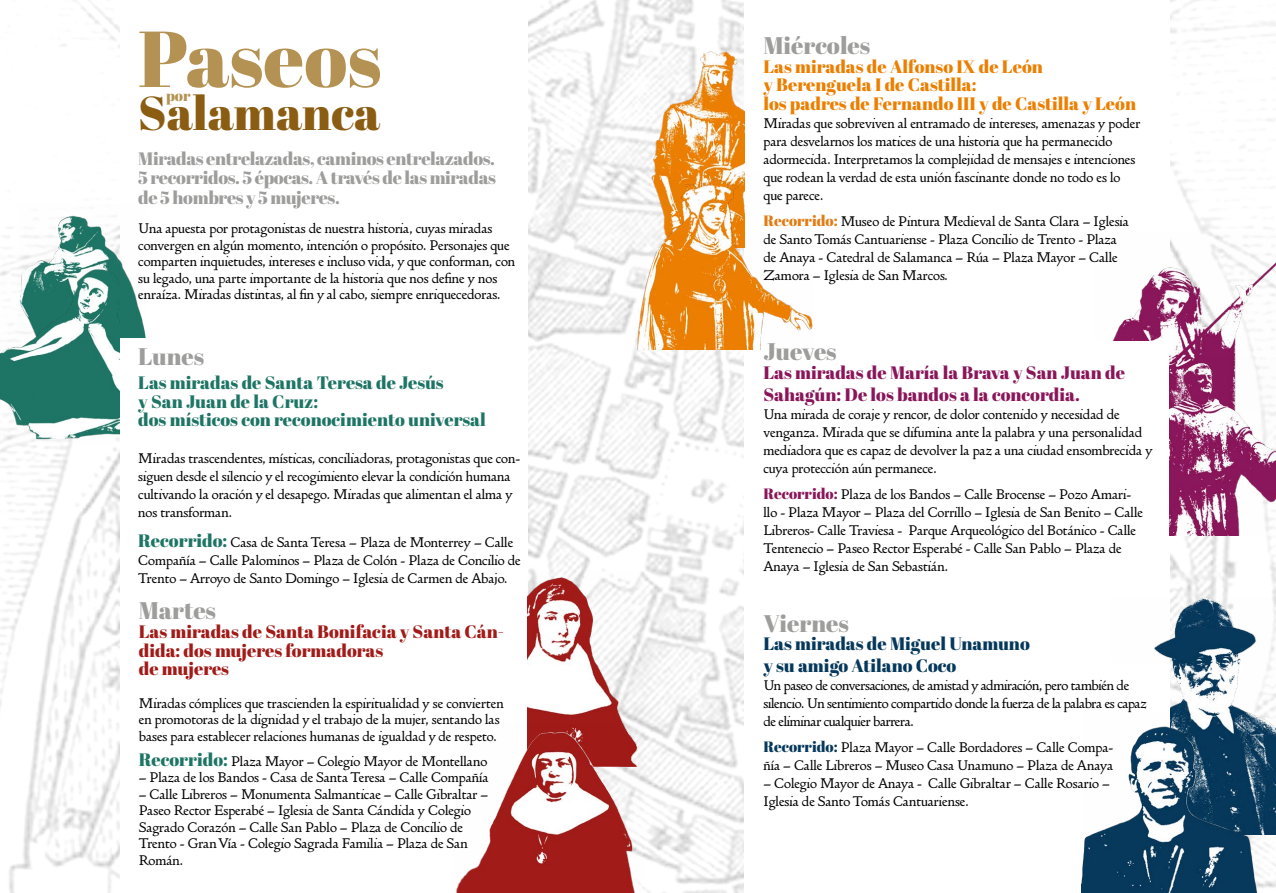
<style>
.page{position:relative;width:1276px;height:893px;background:#fff}
.page>*{position:absolute;margin:0;border:0;box-sizing:border-box;transform-origin:0 0}
.t1{font:79.05px "Abril Fatface";color:#b49253}
.t2{font:47.4px "Abril Fatface";color:#8a5d13}
.t3{font:24px "Abril Fatface";color:#9d9d9c}
.t4{font:18px/19.8px "Abril Fatface";letter-spacing:-.02em;color:#9d9d9c;text-align:justify}
.t5{font:18px/18.6px "Abril Fatface";color:#ec7f00}
.t6{font:18px/18.6px "Abril Fatface";color:#1e7565}
.t7{font:18px/18.6px "Abril Fatface";color:#a11b18}
.t8{font:18px/21.6px "Abril Fatface";color:#8a165a}
.t9{font:18px/21.6px "Abril Fatface";color:#06385b}
.t10{font:15.15px "Abril Fatface";color:#b49253}
.t11{font:15px/18px "Doves Type Text";color:#000}
.t12{font:15px/18px "Doves Type Text";letter-spacing:-.02em;color:#000}
.s1{font-family:"Abril Fatface";font-size:18px;color:#1e7565}
.s2{font-family:"Abril Fatface";color:#e27c13}
.s3{font-family:"Abril Fatface";color:#8a165a}
.s4{font-family:"Abril Fatface";color:#06385b}
</style>
<div class="page">
<img style="left:0;top:0;width:1276px;height:893px">
<div style="left:120px;top:0;width:407px;height:893px;background:#fff"></div>
<div style="left:744px;top:0;width:425px;height:893px;background:#fff"></div>
<img style="left:18px;top:205px;width:128px;height:132px">
<img style="left:0;top:266px;width:119px;height:177px">
<img style="left:527px;top:571px;width:117px;height:153px">
<img style="left:456px;top:724px;width:188px;height:169px">
<img style="left:644px;top:48px;width:101px;height:124px">
<img style="left:624px;top:172px;width:189px;height:178px">
<img style="left:1112px;top:232px;width:164px;height:126px">
<img style="left:1169px;top:358px;width:107px;height:177px">
<img style="left:1154px;top:597px;width:122px;height:237px">
<div style="left:1101px;top:663px;width:68px;height:230px;background:#fff"></div>
<img style="left:1082px;top:712px;width:175px;height:181px">
<div style="left:1065px;top:341px;width:103px;height:253px;background:#fff"></div>
<h1 class="t1" style="left:138px;top:3px;width:245px">Paseos</h1>
<h2 class="t2" style="left:138px;top:79px;width:244px">Salamanca</h2>
<p class="t10" style="left:166px;top:85px;width:26px">por</p>
<p class="t4" style="left:138px;top:148px;width:359px">Miradas entrelazadas, caminos entrelazados.<br>5 recorridos. 5 épocas. A través de las miradas de 5 hombres y 5 mujeres.</p>
<p class="t11" style="left:138px;top:221px;width:378px;line-height:16.5px">Una apuesta por protagonistas de nuestra historia, cuyas miradas convergen en algún momento, intención o propósito. Personajes que comparten inquietudes, intereses e incluso vida, y que conforman, con su legado, una parte importante de la historia que nos define y nos enraíza. Miradas distintas, al fin y al cabo, siempre enriquecedoras.</p>
<h3 class="t3" style="left:138px;top:339px;width:67px">Lunes</h3>
<p class="t6" style="left:138px;top:373px;width:349px">Las miradas de Santa Teresa de Jesús<br>y San Juan de la Cruz:<br>dos místicos con reconocimiento universal</p>
<p class="t11" style="left:138px;top:450px;width:384px">Miradas trascendentes, místicas, conciliadoras, protagonistas que con&shy;siguen desde el silencio y el recogimiento elevar la condición humana cultivando la oración y el desapego. Miradas que alimentan el alma y nos transforman.</p>
<p class="t11" style="left:138px;top:534px;width:384px"><span class="s1">Recorrido:</span> Casa de Santa Teresa – Plaza de Monterrey – Calle<br>Compañía – Calle Palominos – Plaza de Colón - Plaza de Concilio de<br>Trento – Arroyo de Santo Domingo – Iglesia de Carmen de Abajo.</p>
<h3 class="t3" style="left:139px;top:594px;width:79px">Martes</h3>
<p class="t7" style="left:139px;top:622px;width:367px">Las miradas de Santa Bonifacia y Santa Cán&shy;dida: dos mujeres formadoras<br>de mujeres</p>
<p class="t11" style="left:139px;top:695px;width:366px;line-height:16.5px">Miradas cómplices que trascienden la espiritualidad y se convierten en promotoras de la dignidad y el trabajo de la mujer, sentando las bases para establecer relaciones humanas de igualdad y de respeto.</p>
<p class="t11" style="left:139px;top:753px;width:350px"><span class="s1">Recorrido:</span> Plaza Mayor – Colegio Mayor de Montellano</p>
<p class="t11" style="left:139px;top:769px;width:351px">– Plaza de los Bandos - Casa de Santa Teresa – Calle Compañía</p>
<p class="t11" style="left:139px;top:786px;width:351px;line-height:16.5px">– Calle Libreros – Monumenta Salmanticae – Calle Gibraltar – Paseo Rector Esperabé – Iglesia de Santa Cándida y Colegio Sagrado Corazón – Calle San Pablo – Plaza de Concilio de Trento - Gran Vía - Colegio Sagrada Familia – Plaza de San Román.</p>
<h3 class="t3" style="left:763px;top:29px;width:108px">Miércoles</h3>
<p class="t5" style="left:763px;top:57px;width:374px">Las miradas de Alfonso IX de León<br>y Berenguela I de Castilla:<br>los padres de Fernando III y de Castilla y León</p>
<p class="t11" style="left:763px;top:115px;width:378px">Miradas que sobreviven al entramado de intereses, amenazas y poder para desvelarnos los matices de una historia que ha permanecido adormecida. Interpretamos la complejidad de mensajes e intenciones que rodean la verdad de esta unión fascinante donde no todo es lo que parece.</p>
<p class="t11" style="left:763px;top:213px;width:367px"><span class="s2">Recorrido:</span> Museo de Pintura Medieval de Santa Clara – Iglesia de Santo Tomás Cantuariense - Plaza Concilio de Trento - Plaza de Anaya - Catedral de Salamanca – Rúa – Plaza Mayor – Calle Zamora – Iglesia de San Marcos.</p>
<h3 class="t3" style="left:763px;top:335px;width:75px">Jueves</h3>
<p class="t8" style="left:763px;top:361px;width:363px">Las miradas de María la Brava y San Juan de<br>Sahagún: De los bandos a la concordia.</p>
<p class="t11" style="left:763px;top:405px;width:391px">Una mirada de coraje y rencor, de dolor contenido y necesidad de venganza. Mirada que se difumina ante la palabra y una personalidad mediadora que es capaz de devolver la paz a una ciudad ensombrecida y cuya protección aún permanece.</p>
<p class="t11" style="left:763px;top:486px;width:381px"><span class="s3">Recorrido:</span> Plaza de los Bandos – Calle Brocense – Pozo Amari&shy;llo - Plaza Mayor – Plaza del Corrillo – Iglesia de San Benito – Calle Libreros- Calle Traviesa - Parque Arqueológico del Botánico - Calle Tentenecio – Paseo Rector Esperabé - Calle San Pablo – Plaza de Anaya – Iglesia de San Sebastián.</p>
<h3 class="t3" style="left:763px;top:606px;width:87px">Viernes</h3>
<p class="t9" style="left:763px;top:633px;width:268px">Las miradas de Miguel Unamuno y su amigo Atilano Coco</p>
<p class="t12" style="left:763px;top:677px;width:385px">Un paseo de conversaciones, de amistad y admiración, pero también de silencio. Un sentimiento compartido donde la fuerza de la palabra es capaz de eliminar cualquier barrera.</p>
<p class="t11" style="left:763px;top:739px;width:351px"><span class="s4">Recorrido:</span> Plaza Mayor – Calle Bordadores – Calle Compa&shy;ñía – Calle Libreros – Museo Casa Unamuno – Plaza de Anaya</p>
<p class="t11" style="left:763px;top:775px;width:348px">– Colegio Mayor de Anaya - Calle Gibraltar – Calle Rosario –<br>Iglesia de Santo Tomás Cantuariense.</p>
</div>
